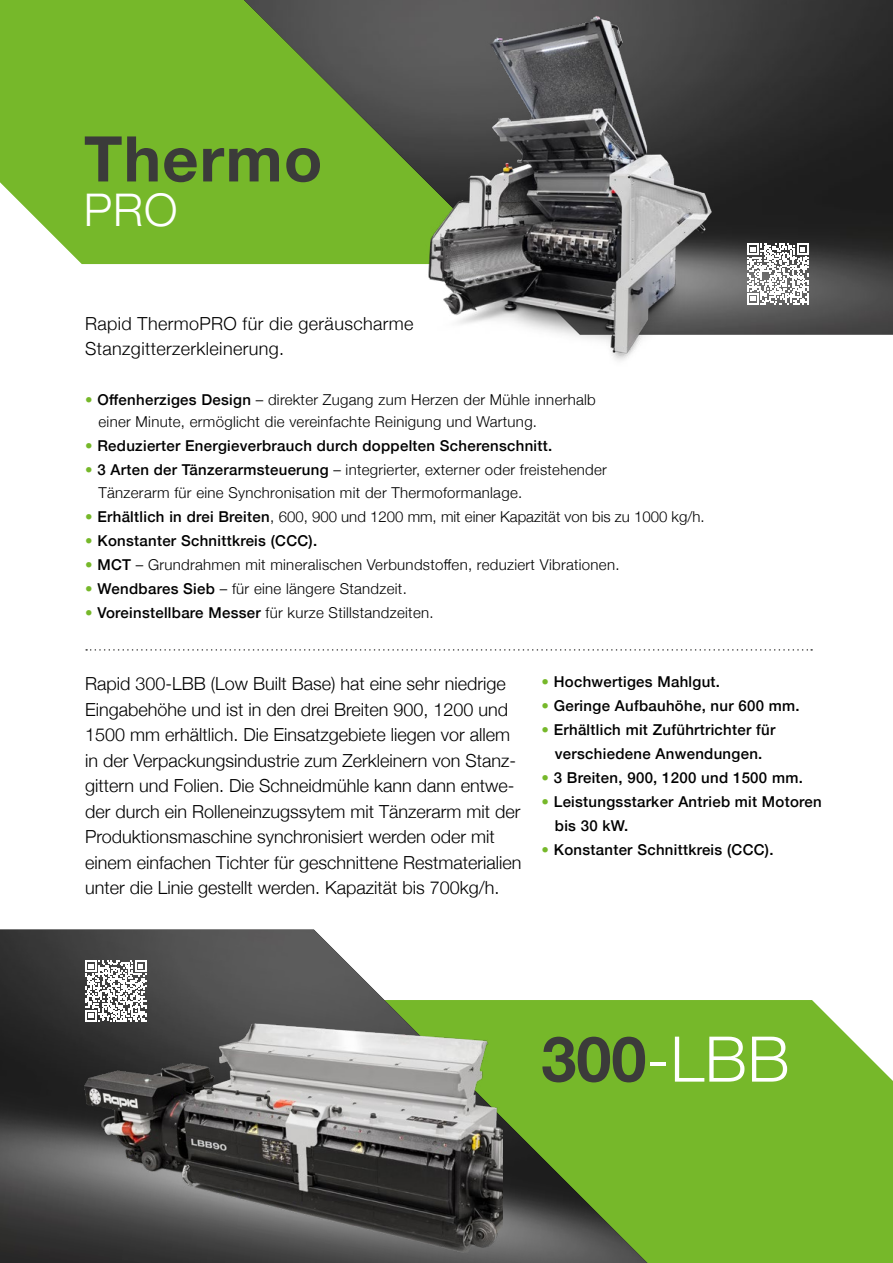
<style>
.page{position:relative;width:893px;height:1263px;background:#fff}
.page>*{position:absolute;margin:0;border:0;box-sizing:border-box;transform-origin:0 0}
.t1{font:300 63px "Helvetica Neue";color:#fff}
.t2{font:700 63px "Helvetica Neue";letter-spacing:.02em;color:#3b3b3a}
.t3{font:300 45px "Helvetica Neue";color:#fff}
.t4{font:300 18px/25.5px "Helvetica Neue";color:#000}
.t5{font:300 18px/25.5px "Helvetica Neue";letter-spacing:.02em;color:#000}
.t6{font:300 15px/22.5px "Helvetica Neue";letter-spacing:.02em;color:#000}
.t7{font:500 15px/24px "Helvetica Neue";letter-spacing:.02em;color:#000;text-align:center}
.t8{font:300 15px "Helvetica Neue";color:#000}
.s1{font-weight:500;color:#76b82a}
.s2{font-weight:500}
.s3{color:#76b82a}
.s4{font-weight:700;color:#3b3b3a}
</style>
<div class="page">
<div style="left:0;top:0;width:244px;height:264px;background:#76b82a"></div>
<div style="left:647px;top:1000px;width:246px;height:263px;background:#76b82a"></div>
<img style="left:244px;top:0;width:649px;height:334px">
<img style="left:0;top:930px;width:647px;height:333px">
<img style="left:424px;top:0;width:330px;height:361px">
<svg style="left:86px;top:649px;width:726px;height:2px"></svg>
<svg style="left:747px;top:243px;width:61px;height:62px"></svg>
<svg style="left:85px;top:960px;width:61px;height:15px"></svg>
<img style="left:64px;top:975px;width:439px;height:288px">
<img style="left:0;top:191px;width:1px;height:404px">
<h1 class="t2" style="left:84px;top:110px;width:240px">Thermo</h1>
<h2 class="t3" style="left:84px;top:174px;width:95px">PRO</h2>
<p class="t5" style="left:85px;top:309px;width:330px">Rapid ThermoPRO für die geräuscharme<br>Stanzgitterzerkleinerung.</p>
<p class="t6" style="left:99px;top:387px;width:499px;text-indent:-13px"><span class="s1">•</span> <span class="s2">Offenherziges Design</span> – direkter Zugang zum Herzen der Mühle innerhalb einer Minute, ermöglicht die vereinfachte Reinigung und Wartung.</p>
<p class="t7" style="left:85px;top:433px;width:469px"><span class="s3">•</span> Reduzierter Energieverbrauch durch doppelten Scherenschnitt.</p>
<p class="t6" style="left:99px;top:458px;width:510px;text-indent:-13px"><span class="s1">•</span> <span class="s2">3 Arten der Tänzerarmsteuerung</span> – integrierter, externer oder freistehender<br>Tänzerarm für eine Synchronisation mit der Thermoformanlage.</p>
<p class="t8" style="left:85px;top:504px;width:621px"><span class="s1">•</span> <span class="s2">Erhältlich in drei Breiten</span>, 600, 900 und 1200 mm, mit einer Kapazität von bis zu 1000 kg/h.</p>
<p class="t7" style="left:85px;top:527px;width:234px"><span class="s3">•</span> Konstanter Schnittkreis (CCC).</p>
<p class="t6" style="left:85px;top:552px;width:536px"><span class="s1">•</span> <span class="s2">MCT</span> – Grundrahmen mit mineralischen Verbundstoffen, reduziert Vibrationen.</p>
<p class="t6" style="left:85px;top:576px;width:323px"><span class="s1">•</span> <span class="s2">Wendbares Sieb</span> – für eine längere Standzeit.</p>
<p class="t6" style="left:85px;top:600px;width:350px"><span class="s1">•</span> <span class="s2">Voreinstellbare Messer</span> für kurze Stillstandzeiten.</p>
<p class="t4" style="left:85px;top:670px;width:438px">Rapid 300-LBB (Low Built Base) hat eine sehr niedrige Eingabehöhe und ist in den drei Breiten 900, 1200 und 1500 mm erhältlich. Die Einsatzgebiete liegen vor allem in der Verpackungsindustrie zum Zerkleinern von Stanz&shy;gittern und Folien. Die Schneidmühle kann dann entwe&shy;der durch ein Rolleneinzugssytem mit Tänzerarm mit der Produktionsmaschine synchronisiert werden oder mit einem einfachen Tichter für geschnittene Restmaterialien unter die Linie gestellt werden. Kapazität bis 700kg/h.</p>
<p class="t7" style="left:541px;top:669px;width:180px"><span class="s3">•</span> Hochwertiges Mahlgut.</p>
<p class="t7" style="left:541px;top:693px;width:260px"><span class="s3">•</span> Geringe Aufbauhöhe, nur 600 mm.</p>
<p class="t7" style="left:541px;top:717px;width:235px"><span class="s3">•</span> Erhältlich mit Zuführtrichter für verschiedene Anwendungen.</p>
<p class="t7" style="left:541px;top:765px;width:263px"><span class="s3">•</span> 3 Breiten, 900, 1200 und 1500 mm.</p>
<p class="t7" style="left:555px;top:789px;width:268px;text-align:left;text-indent:-13px"><span class="s3">•</span> Leistungsstarker Antrieb mit Motoren bis 30 kW.</p>
<p class="t7" style="left:541px;top:837px;width:234px"><span class="s3">•</span> Konstanter Schnittkreis (CCC).</p>
<h1 class="t1" style="left:541px;top:1008px;width:250px"><span class="s4">300</span>-LBB</h1>
</div>
